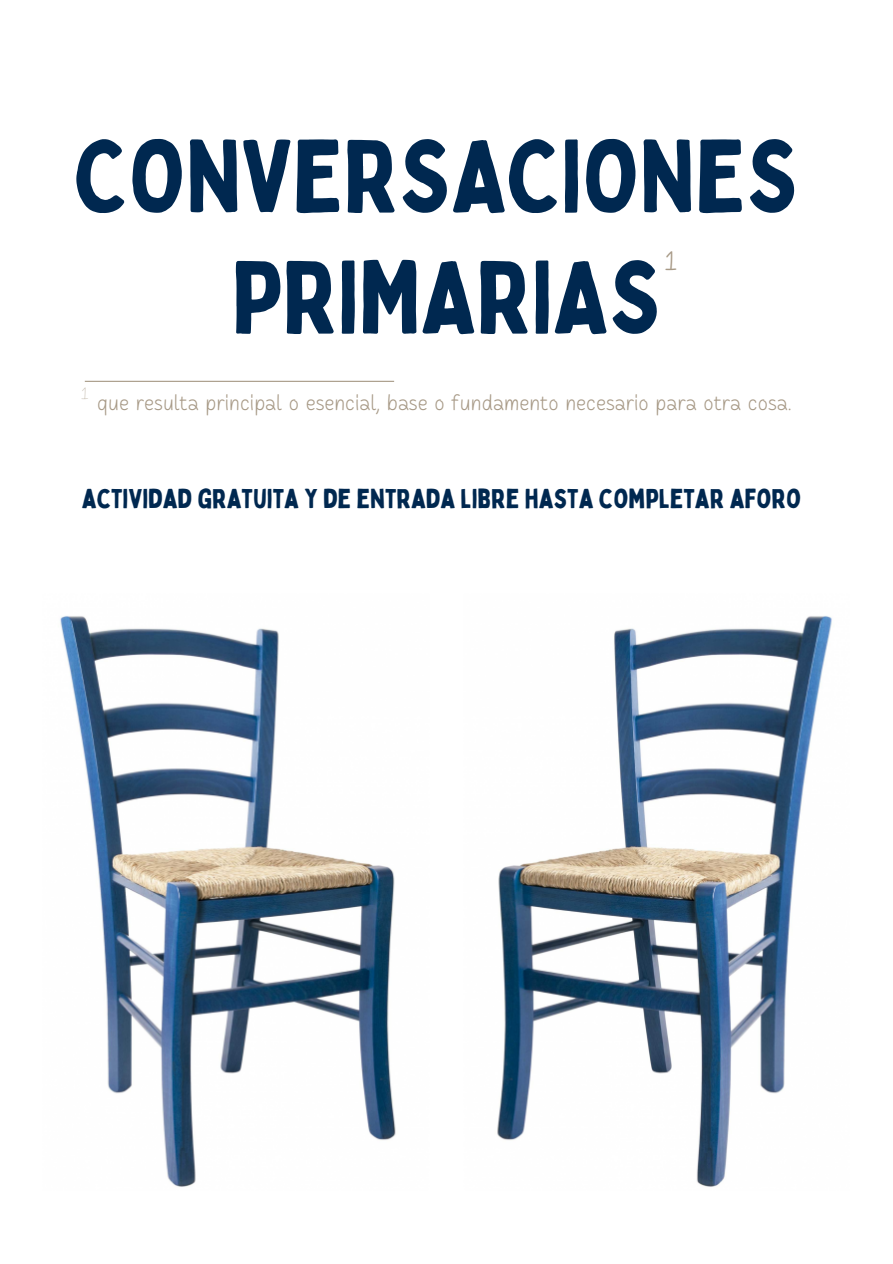
<style>
.page{position:relative;width:893px;height:1264px;background:#fff}
.page>*{position:absolute;margin:0;border:0;box-sizing:border-box;transform-origin:0 0}
.t1{font:101.25px/120.9px "Bobby Jones";color:#002850;text-align:center}
.t2{font:26.7px "Bobby Jones";color:#002850}
.t3{font:300 26.55px "Cakerolli";color:#a79986}
.t4{font:300 20.85px "Cakerolli";color:#a79986}
.t5{font:100 16.2px "Cakerolli";color:#a79986}
</style>
<div class="page">
<hr style="left:85px;top:381px;width:309px;height:1px;background:#a79986">
<img style="left:60px;top:616px;width:336px;height:571px">
<img style="left:497px;top:616px;width:335px;height:571px">
<h1 class="t1" style="left:74px;top:113px;width:725px">CONVERSACIONES<br>PRIMARIAS</h1>
<p class="t3" style="left:664px;top:250px;width:14px">1</p>
<p class="t5" style="left:81px;top:387px;width:9px">1</p>
<p class="t4" style="left:97px;top:394px;width:695px">que resulta principal o esencial, base o fundamento necesario para otra cosa.</p>
<p class="t2" style="left:82px;top:482px;width:721px">ACTIVIDAD GRATUITA Y DE ENTRADA LIBRE HASTA COMPLETAR AFORO</p>
</div>
